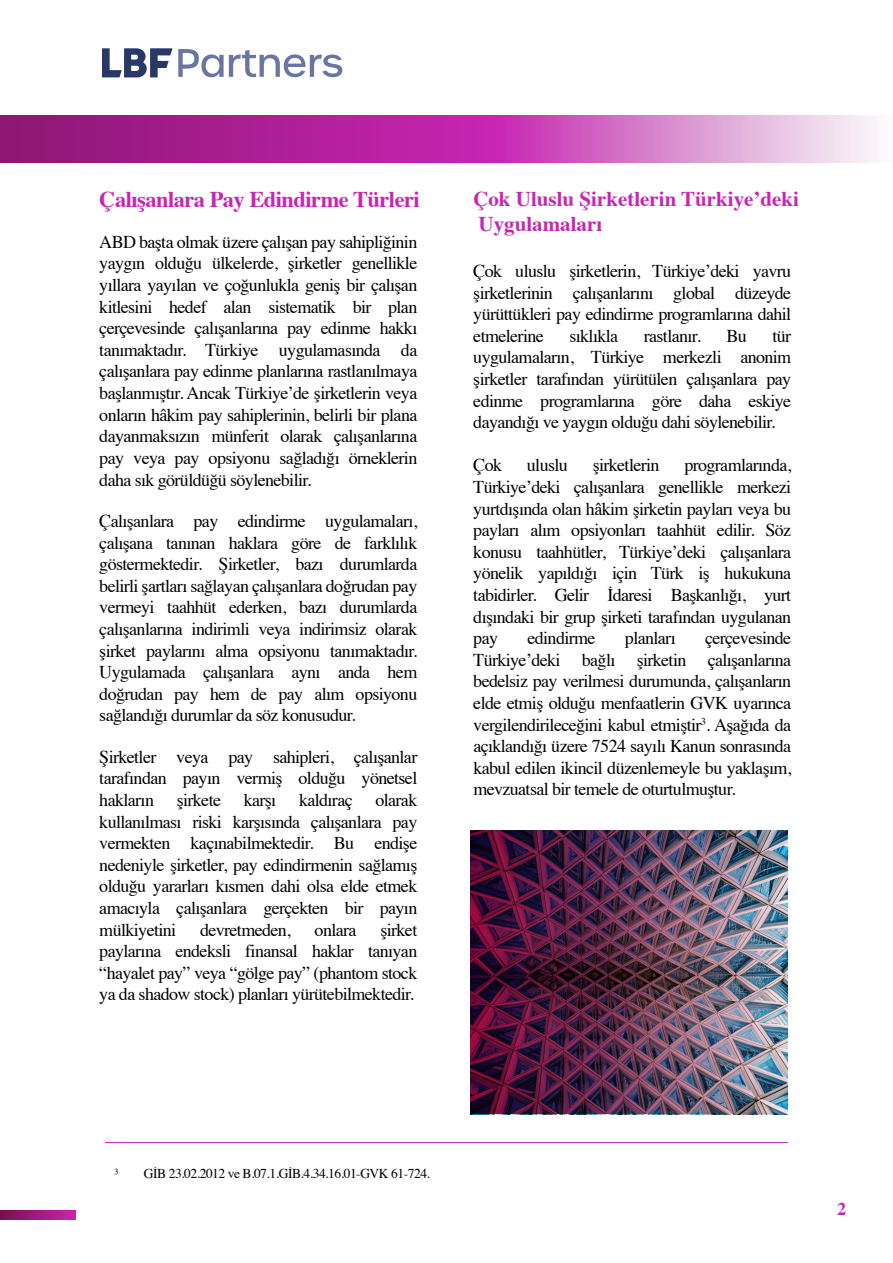
<style>
.page{position:relative;width:893px;height:1263px;background:#fff}
.page>*{position:absolute;margin:0;border:0;box-sizing:border-box;transform-origin:0 0}
.t1{font:700 22.5px "Times";letter-spacing:-.025em;color:#c825b3}
.t2{font:700 21px/25.2px "Times";color:#c825b3}
.t3{font:18px/21.6px "Times";letter-spacing:-.035em;color:#000;text-align:justify}
.t4{font:700 18px "Times";color:#c825b3}
.t5{font:13.5px "Times";letter-spacing:-.035em;color:#000}
</style>
<div class="page">
<svg style="left:102px;top:48px;width:70px;height:29px"></svg>
<svg style="left:178px;top:49px;width:164px;height:28px"></svg>
<hr style="left:105px;top:1142px;width:683px;height:1px;background:#c825b3">
<img style="left:470px;top:830px;width:318px;height:283px">
<svg style="left:0;top:115px;width:876px;height:48px;background:#c050ae"></svg>
<svg style="left:0;top:1210px;width:75px;height:9px"></svg>
<p class="t1" style="left:99px;top:178px;width:322px">Çalışanlara Pay Edindirme Türleri</p>
<p class="t2" style="left:473px;top:184px;width:327px">Çok Uluslu Şirketlerin Türkiye’deki<br>Uygulamaları</p>
<p class="t3" style="left:99px;top:229px;width:320px">ABD başta olmak üzere çalışan pay sahipliğinin yaygın olduğu ülkelerde, şirketler genellikle yıllara yayılan ve çoğunlukla geniş bir çalışan kitlesini hedef alan sistematik bir plan çerçevesinde çalışanlarına pay edinme hakkı tanımaktadır. Türkiye uygulamasında da çalışanlara pay edinme planlarına rastlanılmaya başlanmıştır. Ancak Türkiye’de şirketlerin veya onların hâkim pay sahiplerinin, belirli bir plana dayanmaksızın münferit olarak çalışanlarına pay veya pay opsiyonu sağladığı örneklerin daha sık görüldüğü söylenebilir.</p>
<p class="t3" style="left:99px;top:508px;width:320px">Çalışanlara pay edindirme uygulamaları, çalışana tanınan haklara göre de farklılık göstermektedir. Şirketler, bazı durumlarda belirli şartları sağlayan çalışanlara doğrudan pay vermeyi taahhüt ederken, bazı durumlarda çalışanlarına indirimli veya indirimsiz olarak şirket paylarını alma opsiyonu tanımaktadır.<br>Uygulamada çalışanlara aynı anda hem doğrudan pay hem de pay alım opsiyonu sağlandığı durumlar da söz konusudur.</p>
<p class="t3" style="left:99px;top:744px;width:320px">Şirketler veya pay sahipleri, çalışanlar tarafından payın vermiş olduğu yönetsel hakların</p>
<p class="t3" style="left:473px;top:259px;width:319px">Çok uluslu şirketlerin, Türkiye’deki yavru şirketlerinin çalışanlarını global düzeyde yürüttükleri pay edindirme programlarına dahil etmelerine</p>
<p class="t3" style="left:569px;top:323px;width:50px">sıklıkla</p>
<p class="t3" style="left:644px;top:323px;width:58px">rastlanır.</p>
<p class="t3" style="left:726px;top:323px;width:22px">Bu</p>
<p class="t3" style="left:473px;top:323px;width:319px;text-indent:299px">tür uygulamaların, Türkiye merkezli anonim şirketler tarafından yürütülen çalışanlara pay edinme programlarına göre daha eskiye dayandığı ve yaygın olduğu dahi söylenebilir.</p>
<p class="t3" style="left:473px;top:453px;width:30px">Çok</p>
<p class="t3" style="left:527px;top:453px;width:42px">uluslu</p>
<p class="t3" style="left:593px;top:453px;width:68px">şirketlerin</p>
<p class="t3" style="left:473px;top:453px;width:319px;text-indent:211px">programlarında, Türkiye’deki çalışanlara genellikle merkezi yurtdışında olan hâkim şirketin payları veya bu payları alım opsiyonları taahhüt edilir. Söz konusu taahhütler, Türkiye’deki çalışanlara yönelik yapıldığı için Türk iş hukukuna tabidirler. Gelir İdaresi Başkanlığı, yurt dışındaki bir grup şirketi tarafından uygulanan pay</p>
<p class="t3" style="left:527px;top:626px;width:70px">edindirme</p>
<p class="t3" style="left:625px;top:626px;width:52px">planları</p>
<p class="t3" style="left:473px;top:626px;width:319px;text-indent:232px">çerçevesinde Türkiye’deki bağlı şirketin çalışanlarına bedelsiz pay verilmesi durumunda, çalışanların elde etmiş olduğu menfaatlerin GVK uyarınca vergilendirileceğini kabul etmiştir<sup>3</sup>. Aşağıda da açıklandığı üzere 7524 sayılı Kanun sonrasında kabul edilen ikincil düzenlemeyle bu yaklaşım, mevzuatsal bir temele de oturtulmuştur.</p>
<p class="t3" style="left:99px;top:787px;width:320px;text-indent:276px">olarak kullanılması riski karşısında çalışanlara pay vermekten kaçınabilmektedir. Bu endişe nedeniyle şirketler, pay edindirmenin sağlamış olduğu yararları kısmen dahi olsa elde etmek amacıyla çalışanlara gerçekten bir payın mülkiyetini</p>
<p class="t3" style="left:177px;top:787px;width:46px">şirkete</p>
<p class="t3" style="left:244px;top:787px;width:34px">karşı</p>
<p class="t3" style="left:299px;top:787px;width:55px">kaldıraç</p>
<p class="t3" style="left:200px;top:917px;width:92px">devretmeden,</p>
<p class="t3" style="left:315px;top:917px;width:43px">onlara</p>
<p class="t3" style="left:99px;top:917px;width:320px;text-indent:281px">şirket paylarına endeksli finansal haklar tanıyan “hayalet pay” veya “gölge pay” (phantom stock ya da shadow stock) planları yürütebilmektedir.</p>
<p class="t5" style="left:114px;top:1161px;width:6px">³</p>
<p class="t5" style="left:144px;top:1161px;width:288px">GİB 23.02.2012 ve B.07.1.GİB.4.34.16.01-GVK 61-724.</p>
<p class="t4" style="left:837px;top:1191px;width:10px">2</p>
</div>
